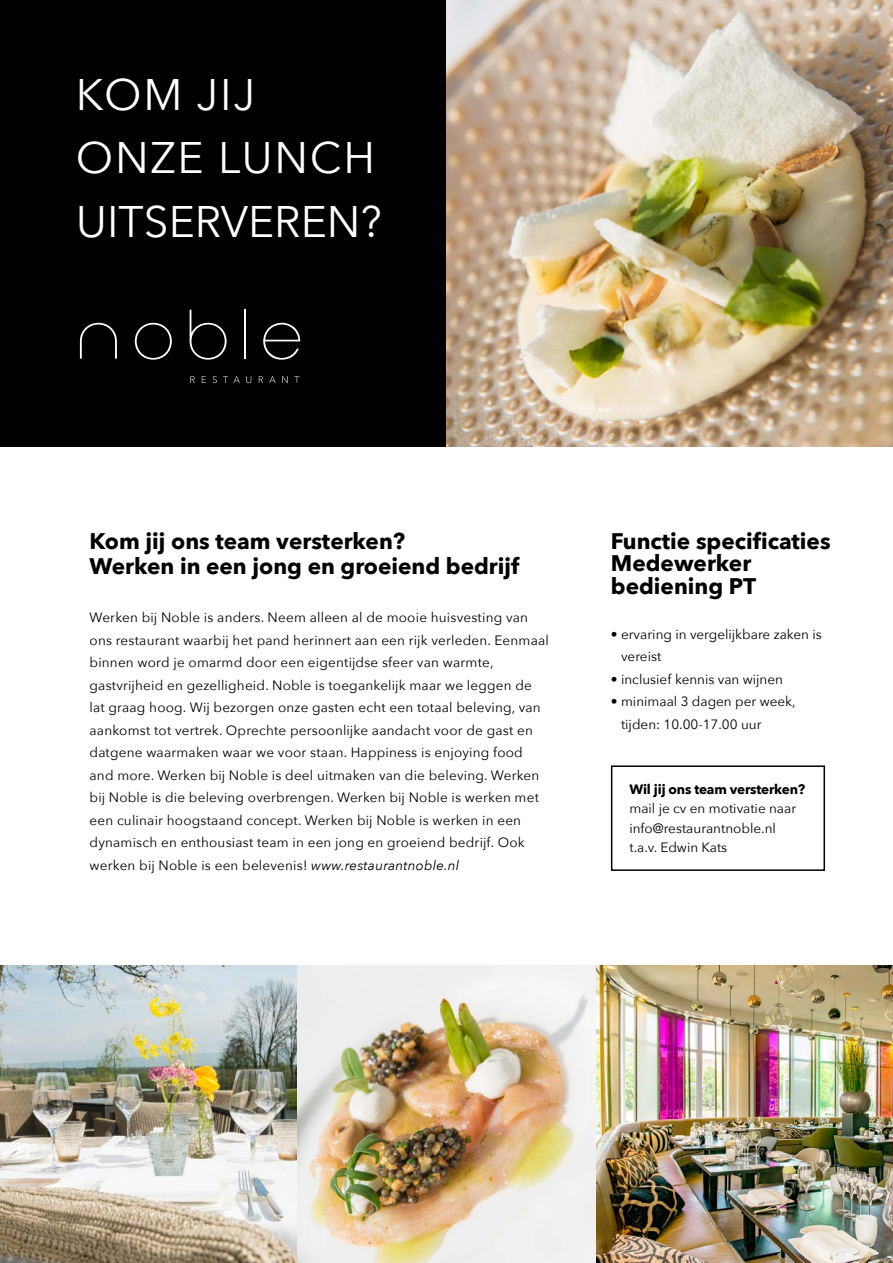
<style>
.page{position:relative;width:893px;height:1263px;background:#fff}
.page>*{position:absolute;margin:0;border:0;box-sizing:border-box;transform-origin:0 0}
.t1{font:44.1px/63.6px "Avenir Next";letter-spacing:.015em;color:#fff}
.t2{font:700 22.5px/22.5px "Avenir Next";color:#000}
.t3{font:13.5px/22.5px "Avenir Next";letter-spacing:.015em;color:#000}
.t4{font:700 13.5px "Avenir Next";letter-spacing:-.015em;color:#000}
.s1{font-style:italic}
</style>
<div class="page">
<div style="left:0;top:0;width:446px;height:446px;background:#000"></div>
<img style="left:446px;top:0;width:447px;height:446px">
<svg style="left:135px;top:323px;width:37px;height:37px"></svg>
<svg style="left:80px;top:323px;width:37px;height:36px"></svg>
<hr style="left:244px;top:310px;width:2px;height:49px;background:#fff">
<svg style="left:190px;top:310px;width:37px;height:50px"></svg>
<svg style="left:263px;top:323px;width:37px;height:37px"></svg>
<svg style="left:190px;top:376px;width:5px;height:7px"></svg>
<svg style="left:202px;top:376px;width:4px;height:7px"></svg>
<svg style="left:213px;top:376px;width:4px;height:7px"></svg>
<svg style="left:223px;top:376px;width:17px;height:7px"></svg>
<svg style="left:246px;top:376px;width:5px;height:7px"></svg>
<svg style="left:259px;top:376px;width:4px;height:7px"></svg>
<svg style="left:269px;top:376px;width:7px;height:7px"></svg>
<svg style="left:282px;top:376px;width:6px;height:7px"></svg>
<svg style="left:294px;top:376px;width:5px;height:7px"></svg>
<div style="left:611px;top:765px;width:214px;height:106px;border:2px solid #000"></div>
<img style="left:0;top:965px;width:893px;height:298px">
<h1 class="t1" style="left:76px;top:60px;width:307px">KOM JIJ<br>ONZE LUNCH<br>UITSERVEREN?</h1>
<h2 class="t2" style="left:90px;top:528px;width:431px;line-height:25.5px">Kom jij ons team versterken?<br>Werken in een jong en groeiend bedrijf</h2>
<p class="t3" style="left:90px;top:606px;width:461px">Werken bij Noble is anders. Neem alleen al de mooie huisvesting van ons restaurant waarbij het pand herinnert aan een rijk verleden. Eenmaal binnen word je omarmd door een eigentijdse sfeer van warmte, gastvrijheid en gezelligheid. Noble is toegankelijk maar we leggen de lat graag hoog. Wij bezorgen onze gasten echt een totaal beleving, van aankomst tot vertrek. Oprechte persoonlijke aandacht voor de gast en datgene waarmaken waar we voor staan. Happiness is enjoying food and more. Werken bij Noble is deel uitmaken van die beleving. Werken bij Noble is die beleving overbrengen. Werken bij Noble is werken met een culinair hoogstaand concept. Werken bij Noble is werken in een dynamisch en enthousiast team in een jong en groeiend bedrijf. Ook werken bij Noble is een belevenis! <span class="s1">www.restaurantnoble.nl</span></p>
<h2 class="t2" style="left:611px;top:529px;width:221px">Functie specificaties<br>Medewerker bediening PT</h2>
<p class="t3" style="left:621px;top:622px;width:202px;text-indent:-10px">• ervaring in vergelijkbare zaken is vereist</p>
<p class="t3" style="left:611px;top:667px;width:174px">• inclusief kennis van wijnen</p>
<p class="t3" style="left:621px;top:690px;width:176px;text-indent:-10px">• minimaal 3 dagen per week, tijden: 10.00-17.00 uur</p>
<p class="t4" style="left:629px;top:777px;width:177px">Wil jij ons team versterken?</p>
<p class="t3" style="left:629px;top:798px;width:168px;line-height:19.5px">mail je cv en motivatie naar info@restaurantnoble.nl t.a.v. Edwin Kats</p>
</div>
